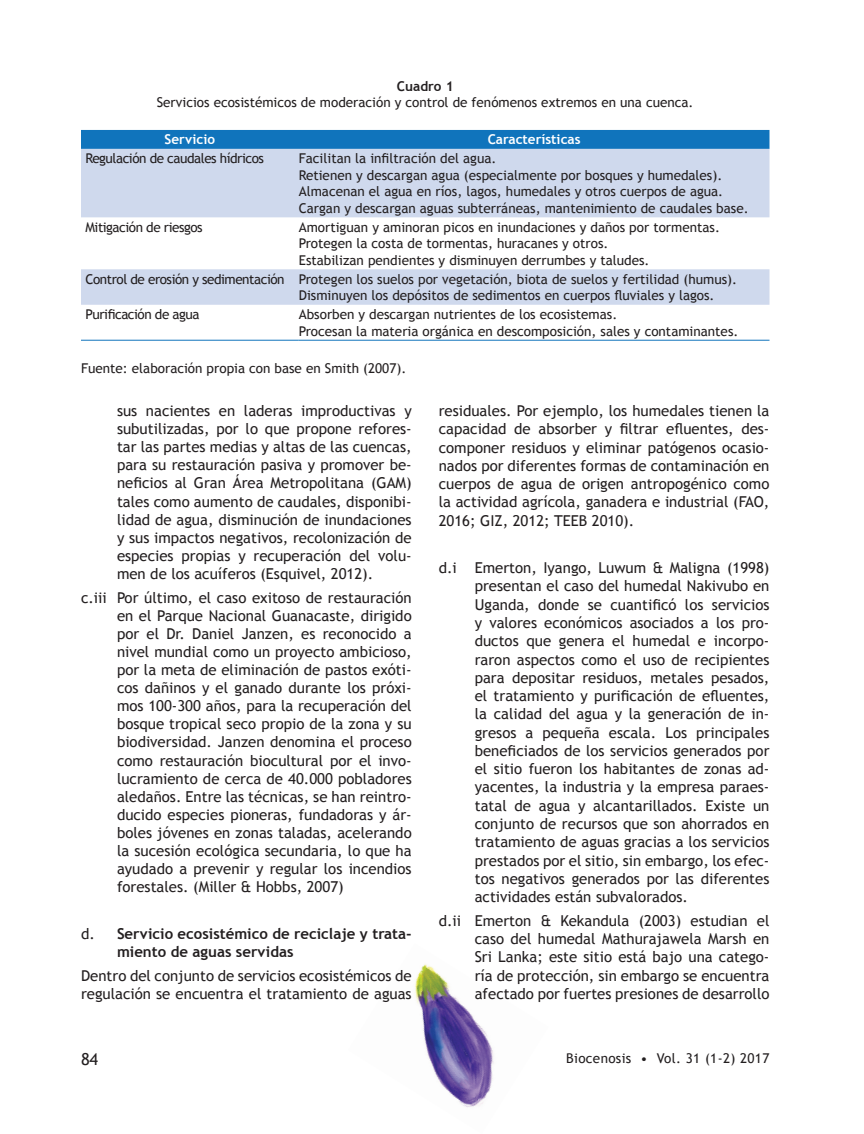
<style>
.page{position:relative;width:864px;height:1134px;background:#fff}
.page>*{position:absolute;margin:0;border:0;box-sizing:border-box;transform-origin:0 0}
.t1{font:16.5px "Trebuchet MS";color:#231f20}
._11-PARRAFO_FRANCES{font:15px/18.1px "Trebuchet MS";color:#231f20;text-align:justify}
._01A-TEXTO_NORMAL{font:15px/18.3px "Trebuchet MS";color:#231f20}
._11-PARRAFO_FRANCES-2{font:700 15px/18.1px "Trebuchet MS";color:#231f20}
._10C-CUADRO_CONTENID{font:13.5px "Trebuchet MS";color:#231f20}
._10C-CUADRO_CONTENID-2{font:13.5px "Trebuchet MS";letter-spacing:-.035em;color:#231f20}
._10B-CUADRO_TITULO{font:13.5px "Trebuchet MS";color:#231f20}
._10B-CUADRO_TITULO-2{font:13.5px "Trebuchet MS";letter-spacing:.025em;color:#231f20}
._10C-CUADRO_CONTENID-3{font:700 13.5px "Trebuchet MS";color:#fff}
._10A-CUADRO_NUMERO{font:700 13.5px "Trebuchet MS";color:#231f20}
.s1{font-weight:400}
</style>
<div class="page">
<img style="left:415px;top:964px;width:79px;height:143px">
<div style="left:81px;top:130px;width:689px;height:19px;background:#1074bc"></div>
<svg style="left:81px;top:149px;width:689px;height:156px;fill:#cfd9ed"></svg>
<hr style="left:81px;top:340px;width:218px;height:1px;background:#1074bc">
<hr style="left:299px;top:340px;width:470px;height:1px;background:#1074bc">
<p class="_10A-CUADRO_NUMERO" style="left:397px;top:78px;width:58px">Cuadro 1</p>
<p class="_10B-CUADRO_TITULO" style="left:157px;top:95px;width:538px">Servicios ecosistémicos de moderación y control de fenómenos extremos en una cuenca.</p>
<p class="_10C-CUADRO_CONTENID-3" style="left:165px;top:131px;width:52px">Servicio</p>
<p class="_10C-CUADRO_CONTENID-3" style="left:488px;top:131px;width:94px">Características</p>
<p class="_10C-CUADRO_CONTENID-2" style="left:86px;top:151px;width:180px">Regulación de caudales hídricos</p>
<p class="_10C-CUADRO_CONTENID" style="left:299px;top:151px;width:199px">Facilitan la infiltración del agua.</p>
<p class="_10C-CUADRO_CONTENID" style="left:299px;top:167px;width:425px">Retienen y descargan agua (especialmente por bosques y humedales).</p>
<p class="_10C-CUADRO_CONTENID" style="left:299px;top:184px;width:426px">Almacenan el agua en ríos, lagos, humedales y otros cuerpos de agua.</p>
<p class="_10C-CUADRO_CONTENID" style="left:299px;top:200px;width:451px">Cargan y descargan aguas subterráneas, mantenimiento de caudales base.</p>
<p class="_10C-CUADRO_CONTENID-2" style="left:86px;top:219px;width:119px">Mitigación de riesgos</p>
<p class="_10C-CUADRO_CONTENID" style="left:299px;top:219px;width:423px">Amortiguan y aminoran picos en inundaciones y daños por tormentas.</p>
<p class="_10C-CUADRO_CONTENID" style="left:299px;top:236px;width:311px">Protegen la costa de tormentas, huracanes y otros.</p>
<p class="_10C-CUADRO_CONTENID" style="left:299px;top:252px;width:352px">Estabilizan pendientes y disminuyen derrumbes y taludes.</p>
<p class="_10C-CUADRO_CONTENID-2" style="left:86px;top:271px;width:201px">Control de erosión y sedimentación</p>
<p class="_10C-CUADRO_CONTENID" style="left:299px;top:271px;width:440px">Protegen los suelos por vegetación, biota de suelos y fertilidad (humus).</p>
<p class="_10C-CUADRO_CONTENID" style="left:299px;top:288px;width:417px">Disminuyen los depósitos de sedimentos en cuerpos fluviales y lagos.</p>
<p class="_10C-CUADRO_CONTENID-2" style="left:86px;top:306px;width:116px">Purificación de agua</p>
<p class="_10C-CUADRO_CONTENID" style="left:299px;top:306px;width:320px">Absorben y descargan nutrientes de los ecosistemas.</p>
<p class="_10C-CUADRO_CONTENID" style="left:299px;top:323px;width:441px">Procesan la materia orgánica en descomposición, sales y contaminantes.</p>
<p class="_10C-CUADRO_CONTENID" style="left:81px;top:360px;width:327px">Fuente: elaboración propia con base en Smith (2007).</p>
<p class="_11-PARRAFO_FRANCES" style="left:117px;top:402px;width:296px">sus nacientes en laderas improductivas y subutilizadas, por lo que propone refores&shy;tar las partes medias y altas de las cuencas, para su restauración pasiva y promover be&shy;neficios al Gran Área Metropolitana (GAM) tales como aumento de caudales, disponibi&shy;lidad de agua, disminución de inundaciones y sus impactos negativos, recolonización de especies propias y recuperación del volu&shy;men de los acuíferos (Esquivel, 2012).</p>
<p class="_11-PARRAFO_FRANCES" style="left:117px;top:588px;width:296px;text-indent:-36px">c.iii Por último, el caso exitoso de restauración en el Parque Nacional Guanacaste, dirigido por el Dr. Daniel Janzen, es reconocido a nivel mundial como un proyecto ambicioso, por la meta de eliminación de pastos exóti&shy;cos dañinos y el ganado durante los próxi&shy;mos 100-300 años, para la recuperación del bosque tropical seco propio de la zona y su biodiversidad. Janzen denomina el proceso como restauración biocultural por el invo&shy;lucramiento de cerca de 40.000 pobladores aledaños. Entre las técnicas, se han reintro&shy;ducido especies pioneras, fundadoras y ár&shy;boles jóvenes en zonas taladas, acelerando la sucesión ecológica secundaria, lo que ha ayudado a prevenir y regular los incendios forestales. (Miller &amp; Hobbs, 2007)</p>
<p class="_11-PARRAFO_FRANCES-2" style="left:117px;top:925px;width:296px;text-indent:-36px"><span class="s1">d.</span> Servicio ecosistémico de reciclaje y trata&shy;miento de aguas servidas</p>
<p class="_01A-TEXTO_NORMAL" style="left:81px;top:967px;width:332px">Dentro del conjunto de servicios ecosistémicos de regulación se encuentra el tratamiento de aguas</p>
<p class="_01A-TEXTO_NORMAL" style="left:439px;top:402px;width:332px;text-align:justify">residuales. Por ejemplo, los humedales tienen la capacidad de absorber y filtrar efluentes, des&shy;componer residuos y eliminar patógenos ocasio&shy;nados por diferentes formas de contaminación en cuerpos de agua de origen antropogénico como la actividad agrícola, ganadera e industrial (FAO, 2016; GIZ, 2012; TEEB 2010).</p>
<p class="_11-PARRAFO_FRANCES" style="left:475px;top:559px;width:296px;text-indent:-36px">d.i Emerton, Iyango, Luwum &amp; Maligna (1998) presentan el caso del humedal Nakivubo en Uganda, donde se cuantificó los servicios y valores económicos asociados a los pro&shy;ductos que genera el humedal e incorpo&shy;raron aspectos como el uso de recipientes para depositar residuos, metales pesados, el tratamiento y purificación de efluentes, la calidad del agua y la generación de in&shy;gresos a pequeña escala. Los principales beneficiados de los servicios generados por el sitio fueron los habitantes de zonas ad&shy;yacentes, la industria y la empresa paraes&shy;tatal de agua y alcantarillados. Existe un conjunto de recursos que son ahorrados en tratamiento de aguas gracias a los servicios prestados por el sitio, sin embargo, los efec&shy;tos negativos generados por las diferentes actividades están subvalorados.</p>
<p class="_11-PARRAFO_FRANCES" style="left:475px;top:912px;width:296px;text-indent:-36px">d.ii Emerton &amp; Kekandula (2003) estudian el caso del humedal Mathurajawela Marsh en Sri Lanka; este sitio está bajo una catego&shy;ría de protección, sin embargo se encuentra afectado por fuertes presiones de desarrollo</p>
<p class="t1" style="left:81px;top:1049px;width:19px">84</p>
<p class="_10B-CUADRO_TITULO-2" style="left:566px;top:1050px;width:205px">Biocenosis • Vol. 31 (1-2) 2017</p>
</div>
